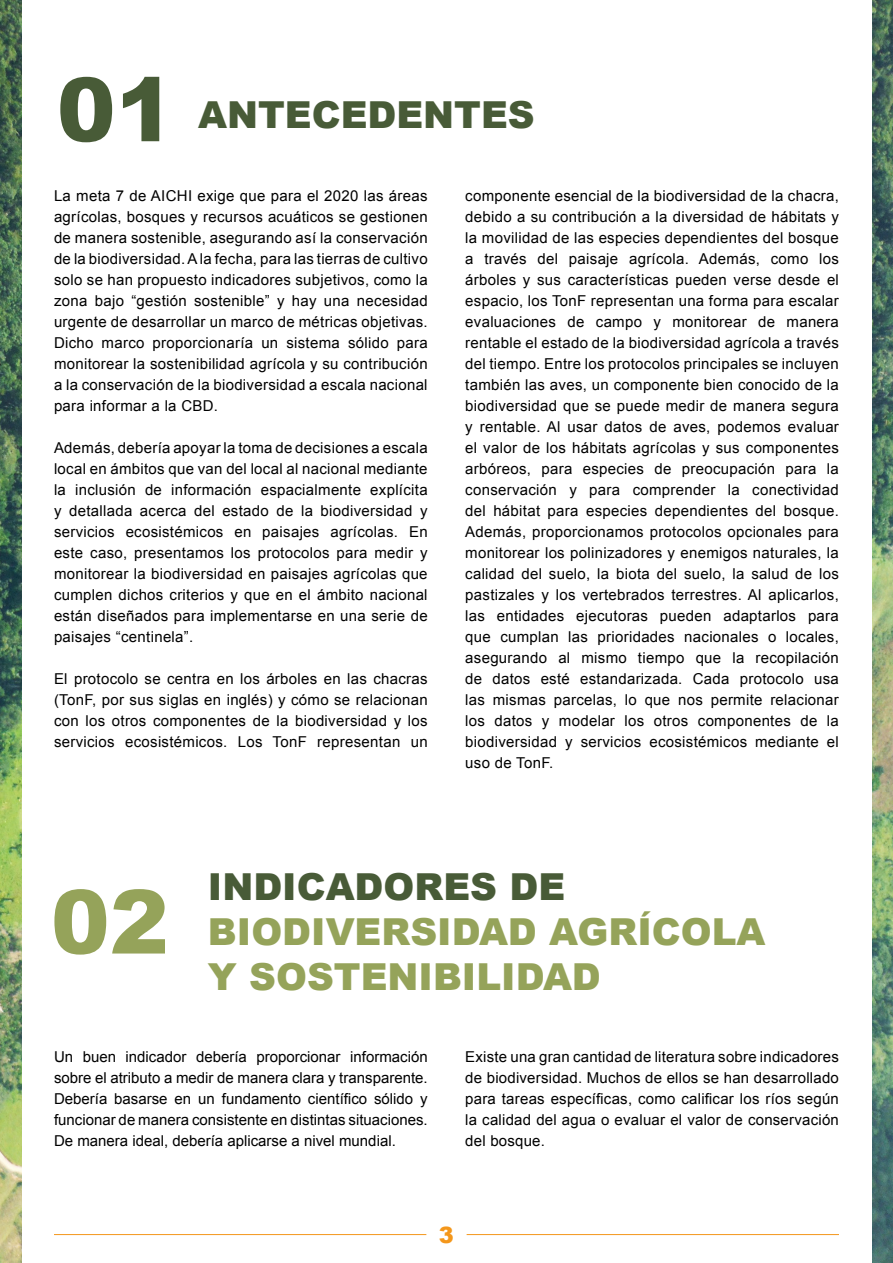
<style>
.page{position:relative;width:893px;height:1263px;background:#fff}
.page>*{position:absolute;margin:0;border:0;box-sizing:border-box;transform-origin:0 0}
.t1{font:900 88.5px "Arial";color:#485b37}
.t2{font:900 88.5px "Arial";color:#95a35a}
.Headline{font:900 37.2px/45.2px "Arial";color:#95a35a}
.Headline-2{font:900 37.2px "Arial";color:#485b37}
.t3{font:900 22.5px "Arial";color:#f4971b}
.Body_Text{font:15px/21px "Arial";letter-spacing:.02em;color:#000;text-align:justify}
.s1{color:#485b37}
</style>
<div class="page">
<hr style="left:54px;top:1234px;width:372px;height:1px;background:#f4971b">
<hr style="left:467px;top:1234px;width:372px;height:1px;background:#f4971b">
<img style="left:0;top:0;width:22px;height:1263px">
<img style="left:873px;top:0;width:20px;height:1263px">
<p class="t1" style="left:57px;top:45px;width:120px">01</p>
<p class="Headline-2" style="left:198px;top:88px;width:338px">ANTECEDENTES</p>
<p class="Body_Text" style="left:54px;top:185px;width:375px">La meta 7 de AICHI exige que para el 2020 las áreas agrícolas, bosques y recursos acuáticos se gestionen de manera sostenible, asegurando así la conservación de la biodiversidad. A la fecha, para las tierras de cultivo solo se han propuesto indicadores subjetivos, como la zona bajo “gestión sostenible” y hay una necesidad urgente de desarrollar un marco de métricas objetivas.<br>Dicho marco proporcionaría un sistema sólido para monitorear la sostenibilidad agrícola y su contribución a la conservación de la biodiversidad a escala nacional para informar a la CBD.</p>
<p class="Body_Text" style="left:54px;top:437px;width:375px">Además, debería apoyar la toma de decisiones a escala local en ámbitos que van del local al nacional mediante la inclusión de información espacialmente explícita y detallada acerca del estado de la biodiversidad y servicios ecosistémicos en paisajes agrícolas. En este caso, presentamos los protocolos para medir y monitorear la biodiversidad en paisajes agrícolas que cumplen dichos criterios y que en el ámbito nacional están diseñados para implementarse en una serie de paisajes “centinela”.</p>
<p class="Body_Text" style="left:54px;top:668px;width:375px">El protocolo se centra en los árboles en las chacras (TonF, por sus siglas en inglés) y cómo se relacionan con los otros componentes de la biodiversidad y los servicios ecosistémicos. Los TonF representan un</p>
<p class="Body_Text" style="left:465px;top:185px;width:375px">componente esencial de la biodiversidad de la chacra, debido a su contribución a la diversidad de hábitats y la movilidad de las especies dependientes del bosque a través del paisaje agrícola. Además, como los árboles y sus características pueden verse desde el espacio, los TonF representan una forma para escalar evaluaciones de campo y monitorear de manera rentable el estado de la biodiversidad agrícola a través del tiempo. Entre los protocolos principales se incluyen también las aves, un componente bien conocido de la biodiversidad que se puede medir de manera segura y rentable. Al usar datos de aves, podemos evaluar el valor de los hábitats agrícolas y sus componentes arbóreos, para especies de preocupación para la conservación y para comprender la conectividad del hábitat para especies dependientes del bosque.<br>Además, proporcionamos protocolos opcionales para monitorear los polinizadores y enemigos naturales, la calidad del suelo, la biota del suelo, la salud de los pastizales y los vertebrados terrestres. Al aplicarlos, las entidades ejecutoras pueden adaptarlos para que cumplan las prioridades nacionales o locales, asegurando al mismo tiempo que la recopilación de datos esté estandarizada. Cada protocolo usa las mismas parcelas, lo que nos permite relacionar los datos y modelar los otros componentes de la biodiversidad y servicios ecosistémicos mediante el uso de TonF.</p>
<p class="t2" style="left:51px;top:858px;width:120px">02</p>
<p class="Headline" style="left:208px;top:863px;width:559px"><span class="s1">INDICADORES DE<br></span>BIODIVERSIDAD AGRÍCOLA<br>Y SOSTENIBILIDAD</p>
<p class="Body_Text" style="left:54px;top:1046px;width:375px">Un buen indicador debería proporcionar información sobre el atributo a medir de manera clara y transparente.<br>Debería basarse en un fundamento científico sólido y funcionar de manera consistente en distintas situaciones.<br>De manera ideal, debería aplicarse a nivel mundial.</p>
<p class="Body_Text" style="left:465px;top:1046px;width:375px">Existe una gran cantidad de literatura sobre indicadores de biodiversidad. Muchos de ellos se han desarrollado para tareas específicas, como calificar los ríos según la calidad del agua o evaluar el valor de conservación del bosque.</p>
<h3 class="t3" style="left:439px;top:1219px;width:17px">3</h3>
</div>
